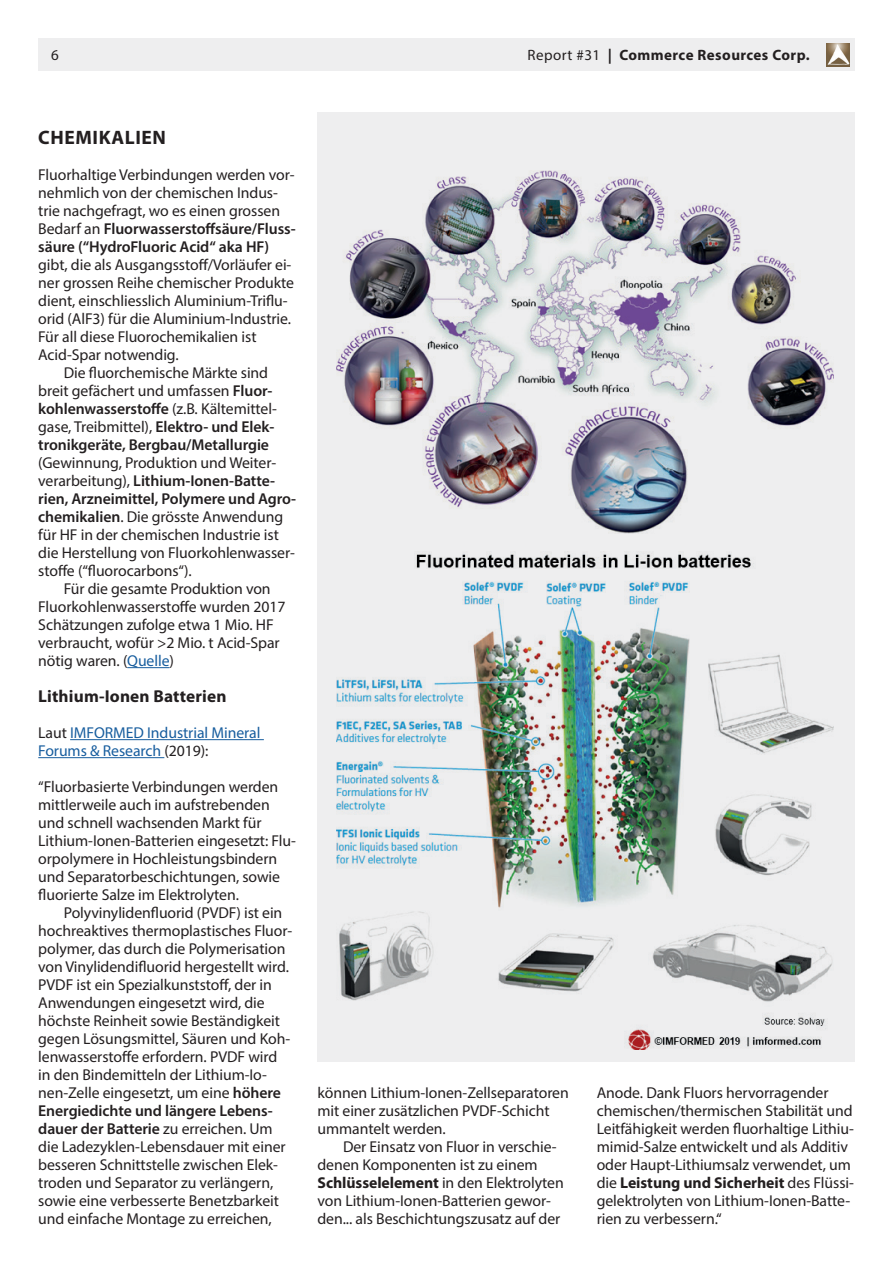
<style>
.page{position:relative;width:893px;height:1263px;background:#fff}
.page>*{position:absolute;margin:0;border:0;box-sizing:border-box;transform-origin:0 0}
.t1{font:700 19.5px "Myriad Pro";letter-spacing:.03em;color:#231f20}
.t2{font:700 17.25px "Myriad Pro";letter-spacing:.01em;color:#231f20}
.t3{font:15.75px/18px "Myriad Pro";letter-spacing:-.005em;color:#231f20}
.t4{font:600 15.75px "Myriad Pro";letter-spacing:-.005em;color:#231f20}
.t5{font:15.75px/18px "Myriad Pro";letter-spacing:-.005em;color:#175d9e}
.t6{font:700 15px "Myriad Pro";letter-spacing:.03em;color:#231f20}
.t7{font:15px "Myriad Pro";color:#231f20}
.s1{font-weight:400}
.s2{font-weight:600}
.s3{color:#175d9e}
.s4{color:#231f20}
.s5{font-weight:700}
</style>
<div class="page">
<hr style="left:127px;top:667px;width:43px;height:1px;background:#175d9e">
<hr style="left:70px;top:739px;width:194px;height:1px;background:#175d9e">
<hr style="left:38px;top:757px;width:126px;height:1px;background:#175d9e">
<div style="left:317px;top:113px;width:538px;height:949px;background:#eeeeef"></div>
<img style="left:337px;top:551px;width:496px;height:498px">
<img style="left:337px;top:171px;width:496px;height:362px">
<div style="left:38px;top:38px;width:817px;height:33px;background:#eeeeef"></div>
<img style="left:827px;top:43px;width:22px;height:23px">
<p class="t7" style="left:51px;top:46px;width:9px">6</p>
<p class="t6" style="left:528px;top:47px;width:283px"><span class="s1">Report #31</span> | Commerce Resources Corp.</p>
<p class="t1" style="left:38px;top:127px;width:129px">CHEMIKALIEN</p>
<p class="t3" style="left:38px;top:165px;width:259px">Fluorhaltige Verbindungen werden vor&shy;nehmlich von der chemischen Indus&shy;trie nachgefragt, wo es einen grossen Bedarf an <span class="s2">Fluorwasserstoffsäure/Fluss&shy;säure (“HydroFluoric Acid“ aka HF)</span></p>
<p class="t3" style="left:38px;top:255px;width:255px">gibt, die als Ausgangsstoff/Vorläufer ei-</p>
<p class="t3" style="left:38px;top:273px;width:257px">ner grossen Reihe chemischer Produkte</p>
<p class="t3" style="left:38px;top:291px;width:251px">dient, einschliesslich Aluminium-Triflu-</p>
<p class="t3" style="left:38px;top:309px;width:254px">orid (AlF3) für die Aluminium-Industrie.</p>
<p class="t3" style="left:38px;top:327px;width:220px">Für all diese Fluorochemikalien ist</p>
<p class="t3" style="left:38px;top:345px;width:142px">Acid-Spar notwendig.</p>
<p class="t3" style="left:64px;top:363px;width:206px">Die fluorchemische Märkte sind</p>
<p class="t3" style="left:38px;top:381px;width:236px">breit gefächert und umfassen <span class="s2">Fluor-</span></p>
<p class="t4" style="left:38px;top:399px;width:240px">kohlenwasserstoffe <span class="s1">(z.B. Kältemittel-</span></p>
<p class="t3" style="left:38px;top:418px;width:238px">gase, Treibmittel), <span class="s2">Elektro- und Elek-</span></p>
<p class="t4" style="left:38px;top:435px;width:232px">tronikgeräte, Bergbau/Metallurgie</p>
<p class="t3" style="left:38px;top:454px;width:239px">(Gewinnung, Produktion und Weiter-</p>
<p class="t4" style="left:38px;top:471px;width:238px"><span class="s1">verarbeitung),</span> Lithium-Ionen-Batte-</p>
<p class="t4" style="left:38px;top:489px;width:259px">rien, Arzneimittel, Polymere und Agro-</p>
<p class="t3" style="left:38px;top:508px;width:246px"><span class="s2">chemikalien</span>. Die grösste Anwendung</p>
<p class="t3" style="left:38px;top:526px;width:242px">für HF in der chemischen Industrie ist</p>
<p class="t3" style="left:38px;top:544px;width:258px">die Herstellung von Fluorkohlenwasser-</p>
<p class="t3" style="left:38px;top:562px;width:155px">stoffe (“fluorocarbons“).</p>
<p class="t3" style="left:64px;top:580px;width:208px">Für die gesamte Produktion von</p>
<p class="t3" style="left:38px;top:598px;width:249px">Fluorkohlenwasserstoffe wurden 2017</p>
<p class="t3" style="left:38px;top:616px;width:237px">Schätzungen zufolge etwa 1 Mio. HF</p>
<p class="t3" style="left:38px;top:634px;width:243px">verbraucht, wofür &gt;2 Mio. t Acid-Spar</p>
<p class="t3" style="left:38px;top:652px;width:137px">nötig waren. (<span class="s3">Quelle</span>)</p>
<p class="t2" style="left:38px;top:687px;width:190px">Lithium-Ionen Batterien</p>
<p class="t5" style="left:38px;top:723px;width:224px"><span class="s4">Laut</span> IMFORMED Industrial Mineral<br>Forums &amp; Research <span class="s4">(2019):</span></p>
<p class="t3" style="left:38px;top:777px;width:259px">“Fluorbasierte Verbindungen werden mittlerweile auch im aufstrebenden und schnell wachsenden Markt für Lithium-Ionen-Batterien eingesetzt: Flu&shy;orpolymere in Hochleistungsbindern und Separatorbeschichtungen, sowie fluorierte Salze im Elektrolyten.</p>
<p class="t3" style="left:38px;top:903px;width:256px;text-indent:26px">Polyvinylidenfluorid (PVDF) ist ein hochreaktives thermoplastisches Fluor&shy;polymer, das durch die Polymerisation von Vinylidendifluorid hergestellt wird.<br>PVDF ist ein Spezialkunststoff, der in Anwendungen eingesetzt wird, die höchste Reinheit sowie Beständigkeit gegen Lösungsmittel, Säuren und Koh&shy;lenwasserstoffe erfordern. PVDF wird in den Bindemitteln der Lithium-Io&shy;nen-Zelle eingesetzt, um eine <span class="s2">höhere Energiedichte und längere Lebens&shy;dauer der Batterie</span> zu erreichen. Um die Ladezyklen-Lebensdauer mit einer besseren Schnittstelle zwischen Elek&shy;troden und Separator zu verlängern, sowie eine verbesserte Benetzbarkeit und einfache Montage zu erreichen,</p>
<p class="t3" style="left:317px;top:1084px;width:253px">können Lithium-Ionen-Zellseparatoren mit einer zusätzlichen PVDF-Schicht ummantelt werden.</p>
<p class="t3" style="left:317px;top:1138px;width:248px;text-indent:26px">Der Einsatz von Fluor in verschie&shy;denen Komponenten ist zu einem <span class="s5">Schlüsselelement</span> in den Elektrolyten von Lithium-Ionen-Batterien gewor&shy;den... als Beschichtungszusatz auf der</p>
<p class="t3" style="left:597px;top:1084px;width:259px">Anode. Dank Fluors hervorragender chemischen/thermischen Stabilität und Leitfähigkeit werden fluorhaltige Lithiu&shy;mimid-Salze entwickelt und als Additiv oder Haupt-Lithiumsalz verwendet, um die <span class="s5">Leistung und Sicherheit</span> des Flüssi&shy;gelektrolyten von Lithium-Ionen-Batte&shy;rien zu verbessern.“</p>
</div>
